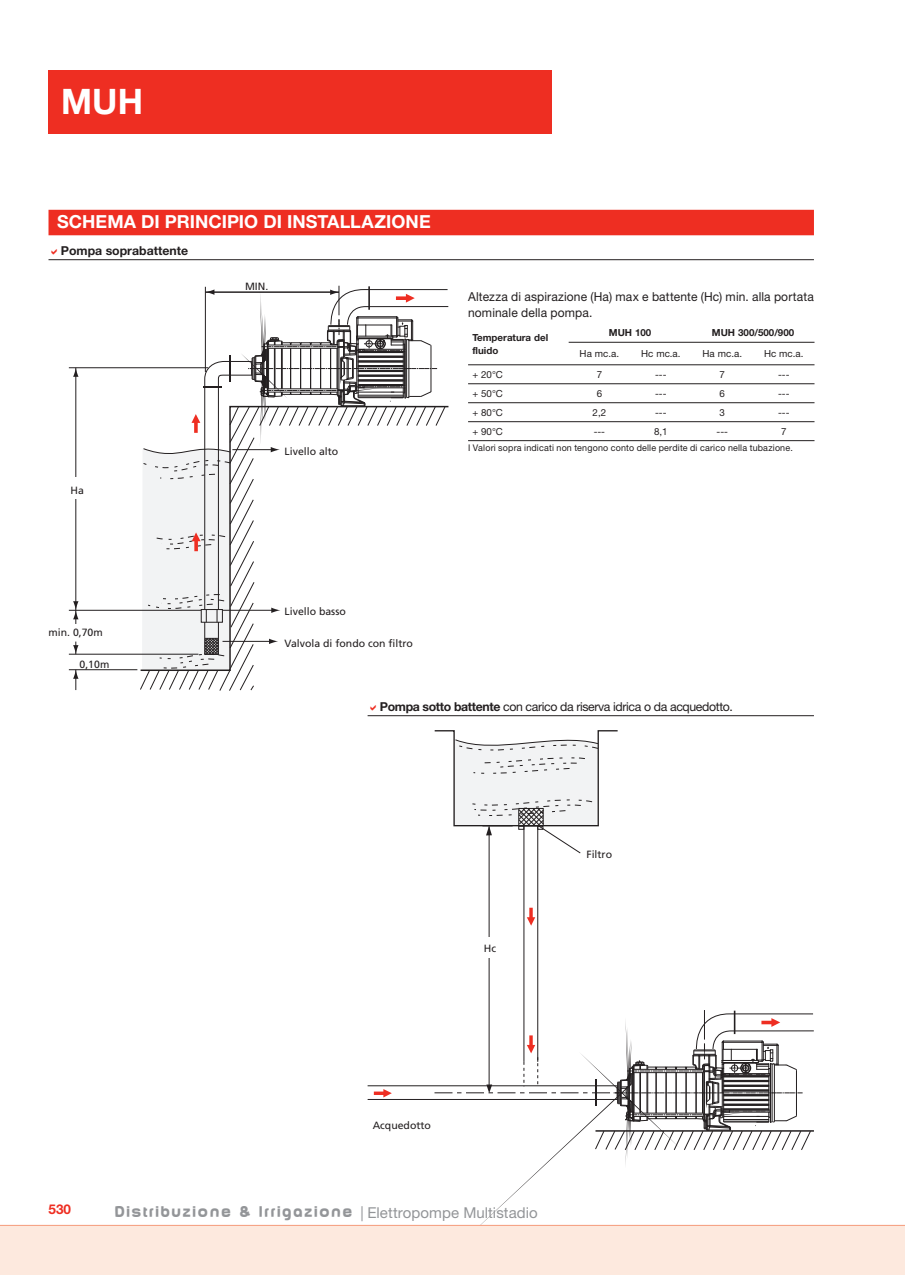
<style>
.page{position:relative;width:905px;height:1275px;background:#fff}
.page>*{position:absolute;margin:0;border:0;box-sizing:border-box;transform-origin:0 0}
.t1{font:700 35.25px "Helvetica Neue LT Std";color:#fff}
.t2{font:700 18px "Helvetica Neue LT Std";color:#fff}
.t3{font:15px "Baby Mine Fat";letter-spacing:.02em;color:#939598}
.t4{font:15px "Helvetica Neue LT Std";letter-spacing:.005em;color:#939598}
.t5{font:700 13.5px "Helvetica Neue LT Std";color:#ee2e22}
.t6{font:12.45px/16.5px "Helvetica Neue LT Std";letter-spacing:.01em;color:#231f20}
.t7{font:12.3px "Helvetica Neue LT Std";letter-spacing:-.03em;color:#231f20}
.t8{font:700 12.3px "Helvetica Neue LT Std";color:#231f20}
.t9{font:10.5px "Frutiger";color:#231f20}
.t10{font:9.75px "Helvetica Neue LT Std";color:#231f20}
.t11{font:700 9.75px/13.5px "Helvetica Neue LT Std";color:#231f20}
.t12{font:9.15px "Helvetica Neue LT Std";letter-spacing:.02em;color:#231f20}
.s1{font-weight:700}
</style>
<div class="page">
<hr style="left:76px;top:368px;width:1px;height:286px;background:#231f20">
<div style="left:70px;top:477px;width:12px;height:22px;background:#fff"></div>
<hr style="left:69px;top:367px;width:139px;height:1px;background:#231f20">
<hr style="left:69px;top:610px;width:134px;height:1px;background:#231f20">
<hr style="left:69px;top:654px;width:129px;height:1px;background:#231f20">
<hr style="left:69px;top:669px;width:68px;height:1px;background:#231f20">
<svg style="left:73px;top:368px;width:6px;height:9px"></svg>
<svg style="left:73px;top:601px;width:6px;height:53px"></svg>
<svg style="left:73px;top:670px;width:6px;height:20px"></svg>
<svg style="left:140px;top:286px;width:308px;height:405px"></svg>
<hr style="left:431px;top:346px;width:1px;height:45px;background:#231f20">
<hr style="left:489px;top:826px;width:1px;height:261px;background:#231f20">
<svg style="left:527px;top:908px;width:8px;height:18px"></svg>
<div style="left:483px;top:937px;width:12px;height:20px;background:#fff"></div>
<svg style="left:367px;top:1010px;width:447px;height:140px"></svg>
<hr style="left:796px;top:1070px;width:1px;height:45px;background:#231f20">
<hr style="left:537px;top:826px;width:1px;height:236px;background:#231f20">
<hr style="left:524px;top:826px;width:1px;height:236px;background:#231f20">
<svg style="left:434px;top:730px;width:184px;height:123px"></svg>
<div style="left:49px;top:210px;width:765px;height:25px;background:#ee2e22"></div>
<hr style="left:49px;top:259px;width:765px;height:1px;background:#231f20">
<hr style="left:569px;top:342px;width:245px;height:1px;background:#231f20">
<hr style="left:468px;top:364px;width:346px;height:1px;background:#231f20">
<hr style="left:468px;top:383px;width:346px;height:1px;background:#231f20">
<hr style="left:468px;top:402px;width:346px;height:1px;background:#231f20">
<hr style="left:468px;top:421px;width:346px;height:1px;background:#231f20">
<hr style="left:468px;top:440px;width:346px;height:1px;background:#231f20">
<hr style="left:368px;top:715px;width:446px;height:1px;background:#231f20">
<div style="left:49px;top:70px;width:503px;height:64px;background:#ee2e22"></div>
<svg style="left:0;top:1172px;width:905px;height:103px"></svg>
<h1 class="t1" style="left:61px;top:89px;width:83px">MUH</h1>
<h2 class="t2" style="left:57px;top:215px;width:375px">SCHEMA DI PRINCIPIO DI INSTALLAZIONE</h2>
<p class="t8" style="left:61px;top:246px;width:129px">Pompa soprabattente</p>
<p class="t9" style="left:70px;top:486px;width:15px">Ha</p>
<p class="t9" style="left:245px;top:282px;width:25px">MIN.</p>
<p class="t9" style="left:285px;top:447px;width:55px">Livello alto</p>
<p class="t6" style="left:468px;top:289px;width:347px">Altezza di aspirazione (Ha) max e battente (Hc) min. alla portata nominale della pompa.</p>
<p class="t11" style="left:472px;top:331px;width:77px">Temperatura del fluido</p>
<p class="t11" style="left:609px;top:327px;width:44px">MUH 100</p>
<p class="t11" style="left:712px;top:327px;width:84px">MUH 300/500/900</p>
<p class="t10" style="left:580px;top:350px;width:41px">Ha mc.a.</p>
<p class="t10" style="left:641px;top:350px;width:41px">Hc mc.a.</p>
<p class="t10" style="left:703px;top:350px;width:41px">Ha mc.a.</p>
<p class="t10" style="left:764px;top:350px;width:41px">Hc mc.a.</p>
<p class="t10" style="left:472px;top:371px;width:32px">+ 20°C</p>
<p class="t10" style="left:597px;top:371px;width:7px">7</p>
<p class="t10" style="left:655px;top:371px;width:13px">---</p>
<p class="t10" style="left:720px;top:371px;width:7px">7</p>
<p class="t10" style="left:778px;top:371px;width:13px">---</p>
<p class="t10" style="left:472px;top:390px;width:32px">+ 50°C</p>
<p class="t10" style="left:597px;top:390px;width:7px">6</p>
<p class="t10" style="left:655px;top:390px;width:13px">---</p>
<p class="t10" style="left:720px;top:390px;width:7px">6</p>
<p class="t10" style="left:778px;top:390px;width:13px">---</p>
<p class="t10" style="left:472px;top:409px;width:32px">+ 80°C</p>
<p class="t10" style="left:593px;top:409px;width:15px">2,2</p>
<p class="t10" style="left:655px;top:409px;width:13px">---</p>
<p class="t10" style="left:720px;top:409px;width:7px">3</p>
<p class="t10" style="left:778px;top:409px;width:13px">---</p>
<p class="t10" style="left:472px;top:428px;width:32px">+ 90°C</p>
<p class="t10" style="left:594px;top:428px;width:13px">---</p>
<p class="t10" style="left:654px;top:428px;width:15px">8,1</p>
<p class="t10" style="left:717px;top:428px;width:13px">---</p>
<p class="t10" style="left:781px;top:428px;width:7px">7</p>
<p class="t12" style="left:468px;top:444px;width:326px">I Valori sopra indicati non tengono conto delle perdite di carico nella tubazione.</p>
<p class="t9" style="left:49px;top:628px;width:56px">min. 0,70m</p>
<p class="t9" style="left:80px;top:660px;width:31px">0,10m</p>
<p class="t9" style="left:285px;top:607px;width:63px">Livello basso</p>
<p class="t9" style="left:285px;top:639px;width:130px">Valvola di fondo con filtro</p>
<p class="t7" style="left:380px;top:702px;width:355px"><span class="s1">Pompa sotto battente</span> con carico da riserva idrica o da acquedotto.</p>
<p class="t9" style="left:484px;top:944px;width:14px">Hc</p>
<p class="t9" style="left:586px;top:850px;width:27px">Filtro</p>
<p class="t9" style="left:373px;top:1121px;width:60px">Acquedotto</p>
<p class="t5" style="left:49px;top:1204px;width:24px">530</p>
<h3 class="t4" style="left:360px;top:1207px;width:179px">| Elettropompe Multistadio</h3>
<h3 class="t3" style="left:114px;top:1202px;width:241px">Distribuzione &amp; Irrigazione</h3>
</div>
